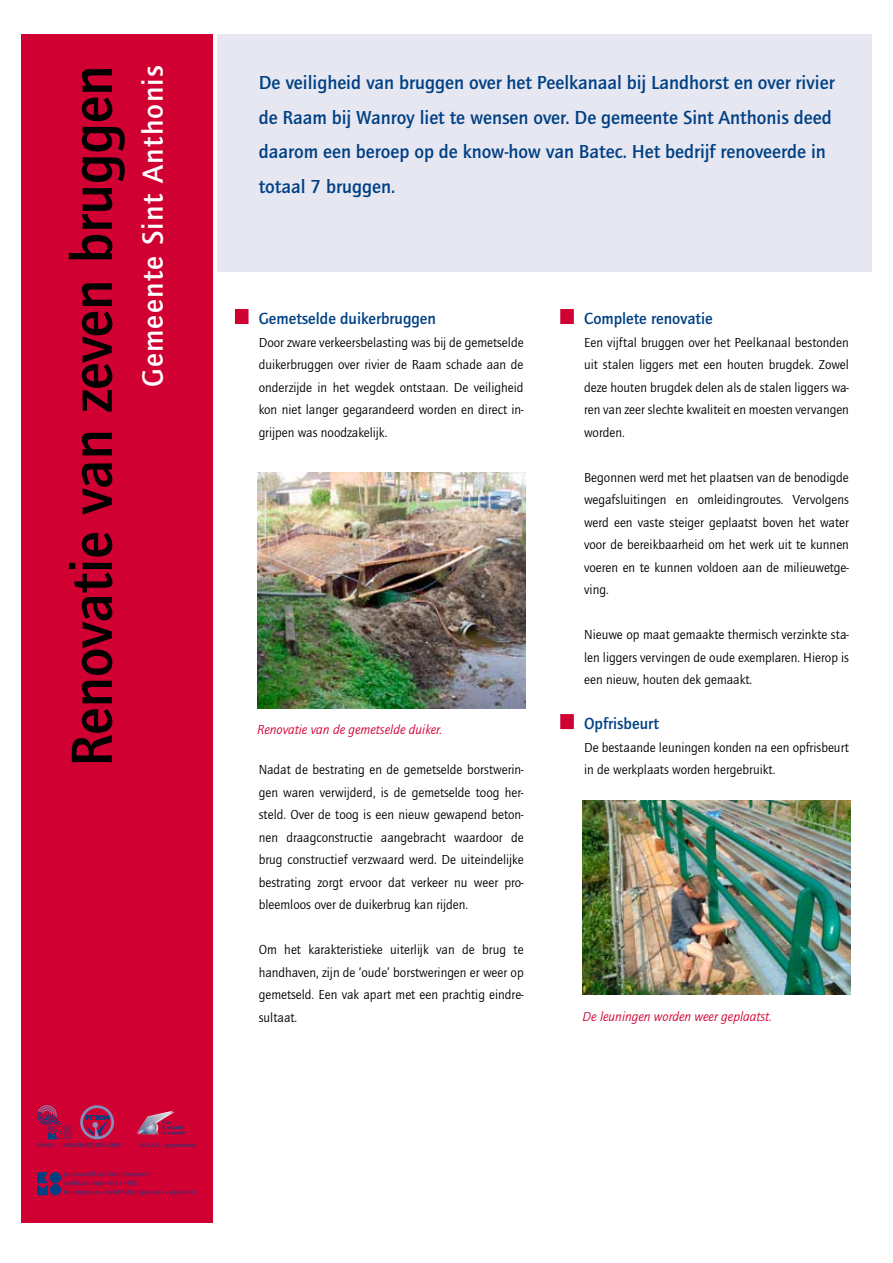
<style>
.page{position:relative;width:893px;height:1263px;background:#fff}
.page>*{position:absolute;margin:0;border:0;box-sizing:border-box;transform-origin:0 0}
.t1{font:700 60px "Quay Itc T";letter-spacing:-.005em;color:#000}
.t2{font:700 30px "Quay Itc T";letter-spacing:.045em;color:#fff}
.t3{font:700 19.5px/34.5px "Quay Itc T";color:#004084}
.t4{font:700 16.5px "Quay Itc T";color:#004084}
.t5{font:13.5px/22.5px "Quay Itc T";color:#000;text-align:justify}
.t6{font:italic 13.5px "Quay Itc T";color:#d10032}
.t7{font:5.4px "Helvetica";color:#004184}
.t8{font:4.95px "Helvetica";color:#004184}
.t9{font:700 4.2px/5.2px "Helvetica";color:#004184;text-align:justify}
</style>
<div class="page">
<div style="left:21px;top:34px;width:192px;height:1189px;background:#d10032"></div>
<div style="left:235px;top:309px;width:14px;height:15px;background:#d10032"></div>
<div style="left:217px;top:34px;width:655px;height:237px;background:#e6e7f1"></div>
<svg style="left:80px;top:1105px;width:34px;height:34px"></svg>
<svg style="left:37px;top:1105px;width:35px;height:35px"></svg>
<svg style="left:175px;top:1126px;width:11px;height:8px"></svg>
<svg style="left:37px;top:1172px;width:11px;height:23px"></svg>
<div style="left:50px;top:1172px;width:11px;height:11px;background:#004184;border-radius:50%"></div>
<div style="left:50px;top:1184px;width:11px;height:11px;background:#004184;border-radius:50%"></div>
<svg style="left:64px;top:1171px;width:131px;height:24px"></svg>
<img style="left:136px;top:1110px;width:39px;height:25px">
<div style="left:560px;top:309px;width:14px;height:15px;background:#d10032"></div>
<div style="left:560px;top:714px;width:14px;height:15px;background:#d10032"></div>
<img style="left:583px;top:800px;width:267px;height:194px">
<img style="left:257px;top:472px;width:268px;height:237px">
<h1 class="t1" style="left:57px;top:767px;width:703px;rotate:-90deg">Renovatie van zeven bruggen</h1>
<h2 class="t2" style="left:135px;top:387px;width:323px;rotate:-90deg">Gemeente Sint Anthonis</h2>
<p class="t9" style="left:163px;top:1120px;width:5px">V C A</p>
<p class="t7" style="left:37px;top:1141px;width:20px">EN-001</p>
<p class="t7" style="left:63px;top:1141px;width:60px">NEN-EN-ISO 9001:2000</p>
<p class="t8" style="left:140px;top:1141px;width:57px">VCA 175 ** gecertificeerd</p>
<h3 class="t3" style="left:259px;top:65px;width:577px">De veiligheid van bruggen over het Peelkanaal bij Landhorst en over rivier de Raam bij Wanroy liet te wensen over. De gemeente Sint Anthonis deed daarom een beroep op de know-how van Batec. Het bedrijf renoveerde in totaal 7 bruggen.</h3>
<p class="t4" style="left:259px;top:309px;width:179px">Gemetselde duikerbruggen</p>
<p class="t5" style="left:259px;top:331px;width:266px">Door zware verkeersbelasting was bij de gemetselde duikerbruggen over rivier de Raam schade aan de onderzijde in het wegdek ontstaan. De veiligheid kon niet langer gegarandeerd worden en direct in&shy;grijpen was noodzakelijk.</p>
<p class="t6" style="left:257px;top:722px;width:187px">Renovatie van de gemetselde duiker.</p>
<p class="t5" style="left:259px;top:758px;width:266px">Nadat de bestrating en de gemetselde borstwerin&shy;gen waren verwijderd, is de gemetselde toog her&shy;steld. Over de toog is een nieuw gewapend beton&shy;nen draagconstructie aangebracht waardoor de brug constructief verzwaard werd. De uiteindelijke bestrating zorgt ervoor dat verkeer nu weer pro&shy;bleemloos over de duikerbrug kan rijden.</p>
<p class="t5" style="left:259px;top:938px;width:266px">Om het karakteristieke uiterlijk van de brug te handhaven, zijn de ‘oude’ borstweringen er weer op gemetseld. Een vak apart met een prachtig eindre&shy;sultaat.</p>
<p class="t4" style="left:584px;top:309px;width:130px">Complete renovatie</p>
<p class="t5" style="left:584px;top:331px;width:266px">Een vijftal bruggen over het Peelkanaal bestonden uit stalen liggers met een houten brugdek. Zowel deze houten brugdek delen als de stalen liggers wa&shy;ren van zeer slechte kwaliteit en moesten vervangen worden.</p>
<p class="t5" style="left:584px;top:466px;width:266px">Begonnen werd met het plaatsen van de benodigde wegafsluitingen en omleidingroutes. Vervolgens werd een vaste steiger geplaatst boven het water voor de bereikbaarheid om het werk uit te kunnen voeren en te kunnen voldoen aan de milieuwetge&shy;ving.</p>
<p class="t5" style="left:584px;top:623px;width:266px">Nieuwe op maat gemaakte thermisch verzinkte sta&shy;len liggers vervingen de oude exemplaren. Hierop is een nieuw, houten dek gemaakt.</p>
<p class="t4" style="left:584px;top:714px;width:77px">Opfrisbeurt</p>
<p class="t5" style="left:584px;top:736px;width:266px">De bestaande leuningen konden na een opfrisbeurt in de werkplaats worden hergebruikt.</p>
<p class="t6" style="left:583px;top:1009px;width:191px">De leuningen worden weer geplaatst.</p>
</div>
